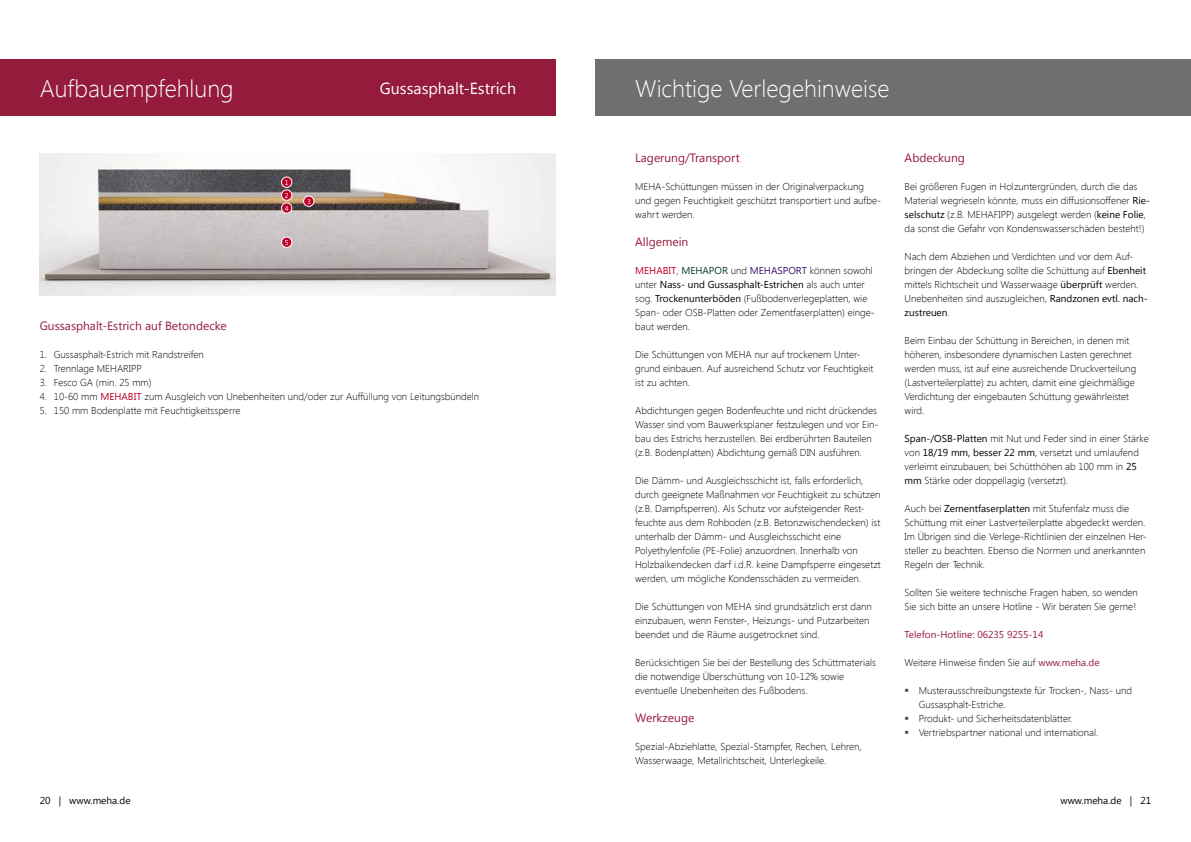
<style>
.page{position:relative;width:1191px;height:842px;background:#fff}
.page>*{position:absolute;margin:0;border:0;box-sizing:border-box;transform-origin:0 0}
.t1{font:300 24px "Segoe UI";color:#fff}
.t2{font:16px "Segoe UI";color:#fff}
.t3{font:12px "Segoe UI";color:#951b3c}
.t4{font:300 10px/14px "Segoe UI";color:#000}
.t5{font:10px "Segoe UI";color:#000}
.t6{font:10px "Segoe UI";color:#951b3c}
.t7{font:7px/12.9px "Segoe UI";color:#fff}
.s1{font-weight:400;color:#be0027}
.s2{font-weight:400;color:#113d28}
.s3{font-weight:400;color:#3e146e}
.s4{font-weight:400}
.s5{font-weight:400;color:#951b3c}
.s6{color:#484848}
</style>
<div class="page">
<div style="left:595px;top:60px;width:596px;height:56px;background:#6f6f6f"></div>
<img style="left:40px;top:154px;width:516px;height:142px">
<div style="left:281px;top:177px;width:11px;height:10px;background:#be0027;border-radius:50%"></div>
<div style="left:281px;top:177px;width:11px;height:11px;border:1px solid #fff;border-radius:50%"></div>
<div style="left:281px;top:190px;width:11px;height:10px;background:#be0027;border-radius:50%"></div>
<div style="left:281px;top:190px;width:11px;height:11px;border:1px solid #fff;border-radius:50%"></div>
<div style="left:304px;top:196px;width:10px;height:10px;background:#be0027;border-radius:50%"></div>
<div style="left:303px;top:196px;width:11px;height:11px;border:1px solid #fff;border-radius:50%"></div>
<div style="left:281px;top:203px;width:11px;height:10px;background:#be0027;border-radius:50%"></div>
<div style="left:281px;top:203px;width:11px;height:10px;border:1px solid #fff;border-radius:50%"></div>
<div style="left:281px;top:237px;width:11px;height:10px;background:#be0027;border-radius:50%"></div>
<div style="left:281px;top:237px;width:11px;height:11px;border:1px solid #fff;border-radius:50%"></div>
<div style="left:0;top:60px;width:556px;height:56px;background:#951b3c"></div>
<h1 class="t1" style="left:40px;top:72px;width:195px">Aufbauempfehlung</h1>
<h2 class="t2" style="left:380px;top:77px;width:138px">Gussasphalt-Estrich</h2>
<p class="t7" style="left:285px;top:175px;width:5px">1<br>2</p>
<p class="t7" style="left:285px;top:201px;width:5px">4</p>
<p class="t7" style="left:285px;top:236px;width:5px">5</p>
<p class="t7" style="left:307px;top:195px;width:5px">3</p>
<p class="t3" style="left:40px;top:317px;width:189px">Gussasphalt-Estrich auf Betondecke</p>
<p class="t4" style="left:40px;top:347px;width:166px">1. Gussasphalt-Estrich mit Randstreifen</p>
<p class="t4" style="left:40px;top:361px;width:104px">2. Trennlage MEHARIPP</p>
<p class="t4" style="left:40px;top:375px;width:113px">3. Fesco GA (min. 25 mm)</p>
<p class="t4" style="left:40px;top:389px;width:441px">4. 10-60 mm <span class="s1">MEHABIT</span> zum Ausgleich von Unebenheiten und/oder zur Auffüllung von Leitungsbündeln</p>
<p class="t4" style="left:40px;top:403px;width:202px">5. 150 mm Bodenplatte mit Feuchtigkeitssperre</p>
<h1 class="t1" style="left:635px;top:72px;width:256px">Wichtige Verlegehinweise</h1>
<p class="t3" style="left:635px;top:149px;width:106px">Lagerung/Transport</p>
<p class="t4" style="left:635px;top:179px;width:247px">MEHA-Schüttungen müssen in der Originalverpackung und gegen Feuchtigkeit geschützt transportiert und aufbe&shy;wahrt werden.</p>
<p class="t3" style="left:635px;top:233px;width:55px">Allgemein</p>
<p class="t4" style="left:635px;top:263px;width:241px"><span class="s1">MEHABIT</span>, <span class="s2">MEHAPOR</span> und <span class="s3">MEHASPORT</span> können sowohl unter <span class="s4">Nass- und Gussasphalt-Estrichen</span> als auch unter sog. <span class="s4">Trockenunterböden</span> (Fußbodenverlegeplatten, wie Span- oder OSB-Platten oder Zementfaserplatten) einge&shy;baut werden.</p>
<p class="t4" style="left:635px;top:347px;width:240px">Die Schüttungen von MEHA nur auf trockenem Unter&shy;grund einbauen. Auf ausreichend Schutz vor Feuchtigkeit ist zu achten.</p>
<p class="t4" style="left:635px;top:403px;width:245px">Abdichtungen gegen Bodenfeuchte und nicht drückendes Wasser sind vom Bauwerksplaner festzulegen und vor Ein&shy;bau des Estrichs herzustellen. Bei erdberührten Bauteilen (z.B. Bodenplatten) Abdichtung gemäß DIN ausführen.</p>
<p class="t4" style="left:635px;top:473px;width:247px">Die Dämm- und Ausgleichsschicht ist, falls erforderlich, durch geeignete Maßnahmen vor Feuchtigkeit zu schützen (z.B. Dampfsperren). Als Schutz vor aufsteigender Rest&shy;feuchte aus dem Rohboden (z.B. Betonzwischendecken) ist unterhalb der Dämm- und Ausgleichsschicht eine Polyethylenfolie (PE-Folie) anzuordnen. Innerhalb von Holzbalkendecken darf i.d.R. keine Dampfsperre eingesetzt werden, um mögliche Kondensschäden zu vermeiden.</p>
<p class="t4" style="left:635px;top:599px;width:238px">Die Schüttungen von MEHA sind grundsätzlich erst dann einzubauen, wenn Fenster-, Heizungs- und Putzarbeiten beendet und die Räume ausgetrocknet sind.</p>
<p class="t4" style="left:635px;top:655px;width:242px">Berücksichtigen Sie bei der Bestellung des Schüttmaterials die notwendige Überschüttung von 10-12% sowie eventuelle Unebenheiten des Fußbodens.</p>
<p class="t3" style="left:635px;top:709px;width:61px">Werkzeuge</p>
<p class="t4" style="left:635px;top:739px;width:228px">Spezial-Abziehlatte, Spezial-Stampfer, Rechen, Lehren,<br>Wasserwaage, Metallrichtscheit, Unterlegkeile.</p>
<p class="t3" style="left:904px;top:149px;width:62px">Abdeckung</p>
<p class="t4" style="left:904px;top:179px;width:247px">Bei größeren Fugen in Holzuntergründen, durch die das Material wegrieseln könnte, muss ein diffusionsoffener <span class="s4">Rie&shy;selschutz</span> (z.B. MEHAFIPP) ausgelegt werden (<span class="s4">keine Folie</span>, da sonst die Gefahr von Kondenswasserschäden besteht!)</p>
<p class="t4" style="left:904px;top:249px;width:245px">Nach dem Abziehen und Verdichten und vor dem Auf&shy;bringen der Abdeckung sollte die Schüttung auf <span class="s4">Ebenheit </span>mittels Richtscheit und Wasserwaage <span class="s4">überprüft</span> werden.<br>Unebenheiten sind auszugleichen, <span class="s4">Randzonen evtl. nach&shy;zustreuen</span>.</p>
<p class="t4" style="left:904px;top:333px;width:233px">Beim Einbau der Schüttung in Bereichen, in denen mit höheren, insbesondere dynamischen Lasten gerechnet werden muss, ist auf eine ausreichende Druckverteilung (Lastverteilerplatte) zu achten, damit eine gleichmäßige Verdichtung der eingebauten Schüttung gewährleistet wird.</p>
<p class="t4" style="left:904px;top:431px;width:246px"><span class="s4">Span-/OSB-Platten</span> mit Nut und Feder sind in einer Stärke von <span class="s4">18/19 mm, besser 22 mm</span>, versetzt und umlaufend verleimt einzubauen; bei Schütthöhen ab 100 mm in <span class="s4">25 mm</span> Stärke oder doppellagig (versetzt).</p>
<p class="t4" style="left:904px;top:501px;width:244px">Auch bei <span class="s4">Zementfaserplatten</span> mit Stufenfalz muss die Schüttung mit einer Lastverteilerplatte abgedeckt werden.<br>Im Übrigen sind die Verlege-Richtlinien der einzelnen Her&shy;steller zu beachten. Ebenso die Normen und anerkannten Regeln der Technik.</p>
<p class="t4" style="left:904px;top:585px;width:235px">Sollten Sie weitere technische Fragen haben, so wenden<br>Sie sich bitte an unsere Hotline - Wir beraten Sie gerne!</p>
<p class="t6" style="left:904px;top:628px;width:140px">Telefon-Hotline: 06235 9255-14</p>
<p class="t4" style="left:904px;top:655px;width:197px">Weitere Hinweise finden Sie auf <span class="s5">www.meha.de</span></p>
<p class="t4" style="left:918px;top:683px;width:215px;text-indent:-14px"><span class="s6">▪</span> Musterausschreibungstexte für Trocken-, Nass- und<br>Gussasphalt-Estriche.</p>
<p class="t4" style="left:904px;top:711px;width:169px"><span class="s6">▪</span> Produkt- und Sicherheitsdatenblätter.</p>
<p class="t4" style="left:904px;top:725px;width:195px"><span class="s6">▪</span> Vertriebspartner national und international.</p>
<p class="t5" style="left:40px;top:793px;width:92px">20 | www.meha.de</p>
<p class="t5" style="left:1060px;top:793px;width:92px">www.meha.de | 21</p>
</div>
